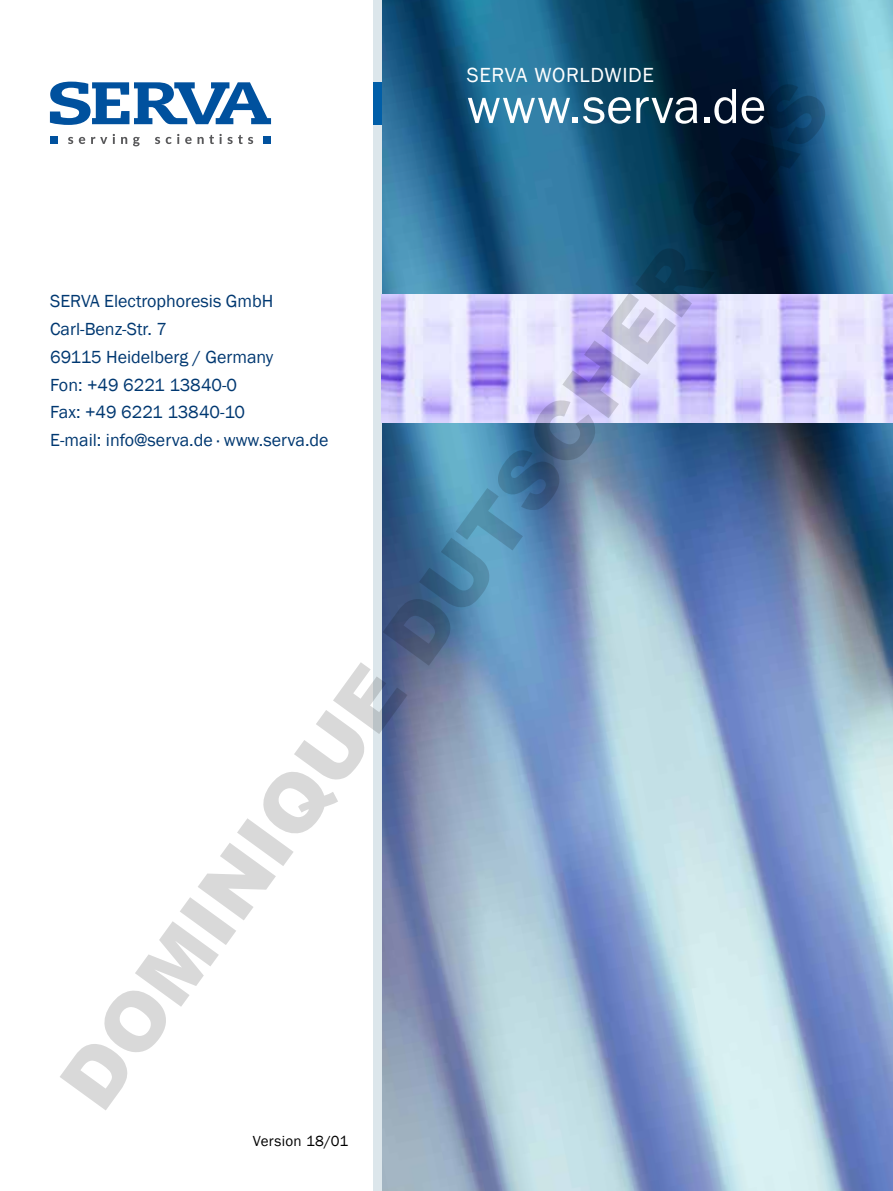
<style>
.page{position:relative;width:893px;height:1191px;background:#fff}
.page>*{position:absolute;margin:0;border:0;box-sizing:border-box;transform-origin:0 0}
.t1{font:900 79.8px "Arial";color:rgb(0 0 0/.15)}
.t2{font:51px "Franklin Gothic";letter-spacing:.005em;color:#fff}
.t3{font:21px "Franklin Gothic";letter-spacing:.03em;color:#fff}
.t4{font:18px/27.8px "Franklin Gothic";color:#003871}
.t5{font:15px "Franklin Gothic";letter-spacing:.02em;color:#000}
</style>
<div class="page">
<img style="left:382px;top:0;width:511px;height:1191px">
<div style="left:373px;top:0;width:9px;height:1191px;background:#dce6eb"></div>
<div style="left:373px;top:82px;width:9px;height:42px;background:#005ea8"></div>
<img style="left:382px;top:294px;width:511px;height:128px">
<svg style="left:50px;top:82px;width:221px;height:43px"></svg>
<div style="left:50px;top:136px;width:8px;height:8px;background:#00519e"></div>
<div style="left:263px;top:136px;width:8px;height:8px;background:#00519e"></div>
<svg style="left:68px;top:134px;width:185px;height:12px"></svg>
<p class="t3" style="left:467px;top:62px;width:189px">SERVA WORLDWIDE</p>
<h2 class="t2" style="left:467px;top:74px;width:301px">www.serva.de</h2>
<h1 class="t1" style="left:32px;top:1064px;width:1247px;rotate:-54deg">DOMINIQUE DUTSCHER SAS</h1>
<p class="t5" style="left:253px;top:1132px;width:97px">Version 18/01</p>
<p class="t4" style="left:50px;top:288px;width:280px">SERVA Electrophoresis GmbH<br>Carl-Benz-Str. 7<br>69115 Heidelberg / Germany<br>Fon: +49 6221 13840-0<br>Fax: +49 6221 13840-10<br>E-mail: info@serva.de · www.serva.de</p>
</div>
